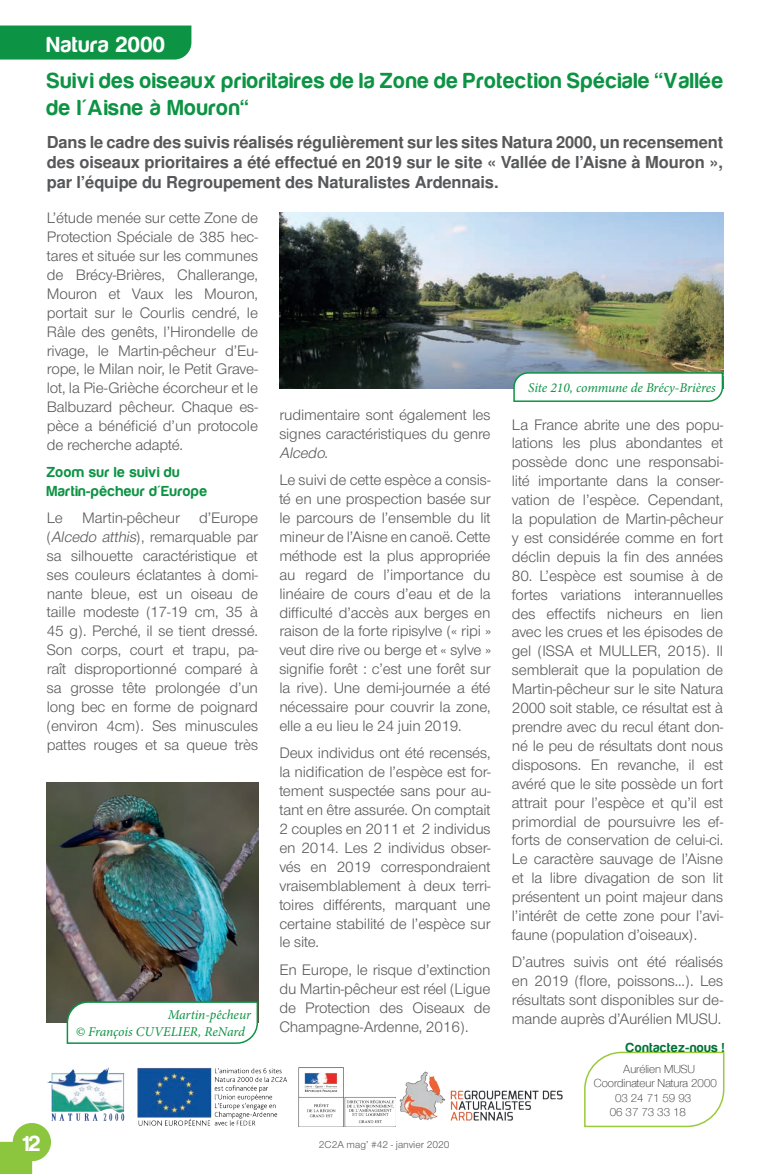
<style>
.page{position:relative;width:770px;height:1174px;background:#fff}
.page>*{position:absolute;margin:0;border:0;box-sizing:border-box;transform-origin:0 0}
.t1{font:700 22.5px/27px "Harabara";letter-spacing:.05em;color:#0d9344}
.t2{font:700 22.5px "Harabara";letter-spacing:.05em;color:#fff}
.t3{font:700 16.5px/19.8px "Nimbus San L";letter-spacing:-.01em;color:#57585a;text-align:justify}
.t4{font:15.75px/18.9px "Nimbus San Nov";letter-spacing:-.01em;color:#57585a;text-align:justify}
.t5{font:700 15px/18.9px "Harabara";letter-spacing:.05em;color:#0d9344}
.t6{font:italic 13.5px/16.2px "Minion Pro";letter-spacing:-.005em;color:#0d9344}
.t7{font:700 13.5px "Harabara";letter-spacing:.05em;color:#007236}
.t8{font:12px "Nimbus San Nov D Ligh";color:#231f20}
.t9{font:10.5px "Nimbus San Nov";color:#57585a}
.s1{font-style:italic}
</style>
<div class="page">
<svg style="left:0;top:1123px;width:51px;height:51px"></svg>
<div style="left:0;top:26px;width:191px;height:34px;background:#0d9344"></div>
<svg style="left:584px;top:1051px;width:141px;height:77px"></svg>
<img style="left:47px;top:1067px;width:516px;height:59px">
<img style="left:47px;top:782px;width:211px;height:240px">
<svg style="left:66px;top:1000px;width:193px;height:44px"></svg>
<img style="left:279px;top:213px;width:444px;height:175px">
<svg style="left:512px;top:371px;width:212px;height:31px"></svg>
<h1 class="t2" style="left:47px;top:33px;width:120px">Natura 2000</h1>
<h1 class="t1" style="left:47px;top:67px;width:677px">Suivi des oiseaux prioritaires de la Zone de Protection Spéciale "Vallée de l'Aisne à Mouron"</h1>
<p class="t3" style="left:47px;top:132px;width:678px">Dans le cadre des suivis réalisés régulièrement sur les sites Natura 2000, un recensement des oiseaux prioritaires a été effectué en 2019 sur le site « Vallée de l’Aisne à Mouron », par l’équipe du Regroupement des Naturalistes Ardennais.</p>
<p class="t4" style="left:47px;top:209px;width:213px">L’étude menée sur cette Zone de Protection Spéciale de 385 hec&shy;tares et située sur les communes de Brécy-Brières, Challerange, Mouron et Vaux les Mouron, portait sur le Courlis cendré, le Râle des genêts, l’Hirondelle de rivage, le Martin-pêcheur d’Eu&shy;rope, le Milan noir, le Petit Grave&shy;lot, la Pie-Grièche écorcheur et le Balbuzard pêcheur. Chaque es&shy;pèce a bénéficié d’un protocole de recherche adapté.</p>
<p class="t5" style="left:47px;top:462px;width:162px">Zoom sur le suivi du<br>Martin-pêcheur d'Europe</p>
<p class="t4" style="left:47px;top:508px;width:213px">Le Martin-pêcheur d’Europe (<span class="s1">Alcedo atthis</span>), remarquable par sa silhouette caractéristique et ses couleurs éclatantes à domi&shy;nante bleue, est un oiseau de taille modeste (17-19 cm, 35 à 45 g). Perché, il se tient dressé.<br>Son corps, court et trapu, pa&shy;raît disproportionné comparé à sa grosse tête prolongée d’un long bec en forme de poignard (environ 4cm). Ses minuscules pattes rouges et sa queue très</p>
<p class="t6" style="left:528px;top:379px;width:189px">Site 210, commune de Brécy-Brières</p>
<p class="t4" style="left:279px;top:405px;width:213px">rudimentaire sont également les signes caractéristiques du genre <span class="s1">Alcedo</span>.</p>
<p class="t4" style="left:279px;top:470px;width:213px">Le suivi de cette espèce a consis&shy;té en une prospection basée sur le parcours de l’ensemble du lit mineur de l’Aisne en canoë. Cette méthode est la plus appropriée au regard de l’importance du linéaire de cours d’eau et de la difficulté d’accès aux berges en raison de la forte ripisylve (« ripi » veut dire rive ou berge et « sylve » signifie forêt : c’est une forêt sur la rive). Une demi-journée a été nécessaire pour couvrir la zone, elle a eu lieu le 24 juin 2019.</p>
<p class="t4" style="left:279px;top:744px;width:213px">Deux individus ont été recensés, la nidification de l’espèce est for&shy;tement suspectée sans pour au&shy;tant en être assurée. On comptait 2 couples en 2011 et 2 individus en 2014. Les 2 individus obser&shy;vés en 2019 correspondraient vraisemblablement à deux terri&shy;toires différents, marquant une certaine stabilité de l’espèce sur le site.</p>
<p class="t4" style="left:279px;top:960px;width:213px">En Europe, le risque d’extinction du Martin-pêcheur est réel (Ligue de Protection des Oiseaux de Champagne-Ardenne, 2016).</p>
<p class="t4" style="left:512px;top:415px;width:213px">La France abrite une des popu&shy;lations les plus abondantes et possède donc une responsabi&shy;lité importante dans la conser&shy;vation de l’espèce. Cependant, la population de Martin-pêcheur y est considérée comme en fort déclin depuis la fin des années</p>
<p class="t4" style="left:512px;top:566px;width:213px">80. L’espèce est soumise à de fortes variations interannuelles des effectifs nicheurs en lien avec les crues et les épisodes de gel (ISSA et MULLER, 2015). Il semblerait que la population de Martin-pêcheur sur le site Natura 2000 soit stable, ce résultat est à prendre avec du recul étant don&shy;né le peu de résultats dont nous disposons. En revanche, il est avéré que le site possède un fort attrait pour l’espèce et qu’il est primordial de poursuivre les ef&shy;forts de conservation de celui-ci.<br>Le caractère sauvage de l’Aisne et la libre divagation de son lit présentent un point majeur dans l’intérêt de cette zone pour l’avi&shy;faune (population d’oiseaux).</p>
<p class="t4" style="left:512px;top:952px;width:213px">D’autres suivis ont été réalisés en 2019 (flore, poissons...). Les résultats sont disponibles sur de&shy;mande auprès d’Aurélien MUSU.</p>
<p class="t8" style="left:623px;top:1062px;width:73px">Aurélien MUSU</p>
<p class="t8" style="left:594px;top:1076px;width:124px">Coordinateur Natura 2000</p>
<p class="t8" style="left:615px;top:1090px;width:78px">03 24 71 59 93</p>
<p class="t8" style="left:609px;top:1105px;width:78px">06 37 73 33 18</p>
<p class="t6" style="left:76px;top:1007px;width:177px;text-indent:92px">Martin-pêcheur © François CUVELIER, ReNard</p>
<p class="t7" style="left:626px;top:1040px;width:100px">Contactez-nous !</p>
<h1 class="t2" style="left:23px;top:1131px;width:19px">12</h1>
<p class="t9" style="left:319px;top:1138px;width:132px">2C2A mag’ #42 - janvier 2020</p>
</div>
